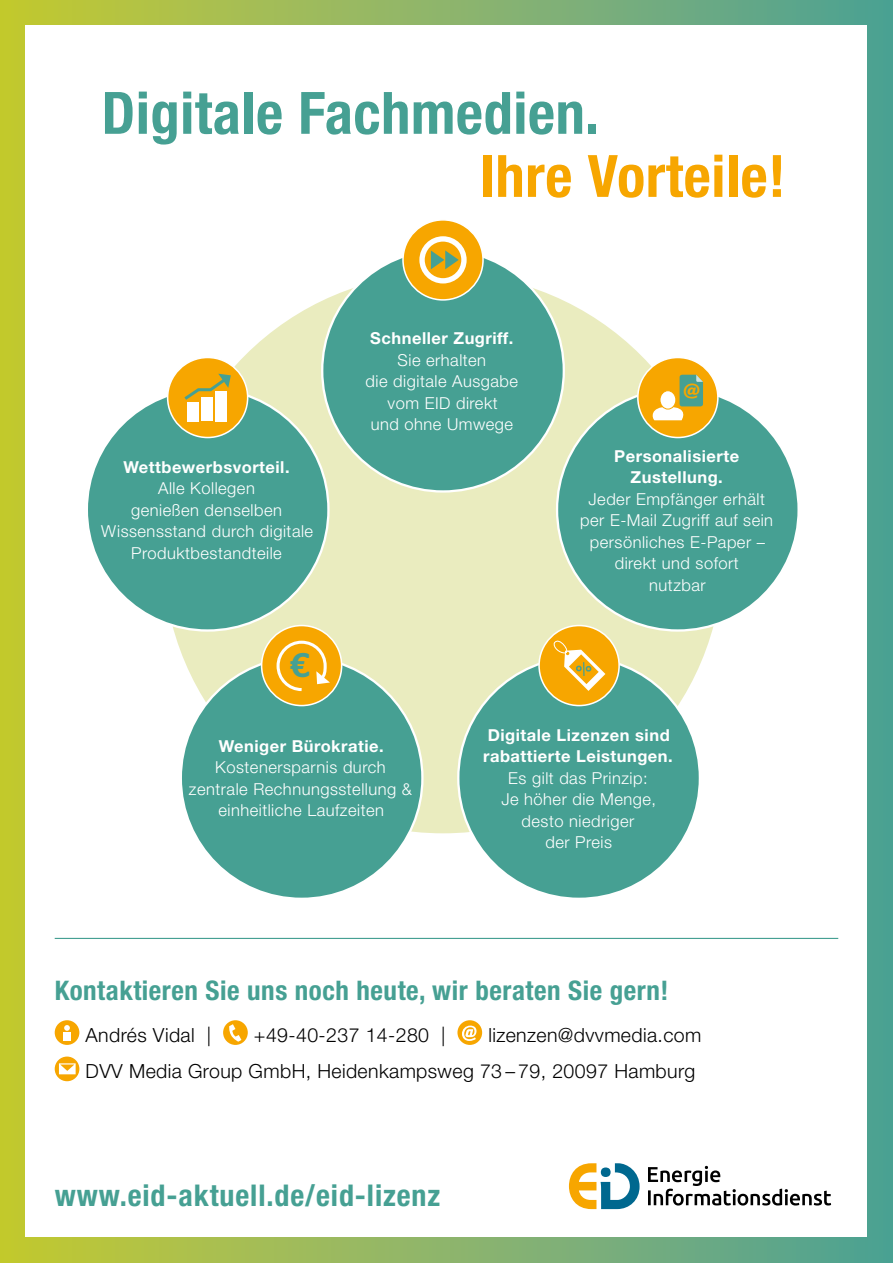
<style>
.page{position:relative;width:893px;height:1263px;background:#fff}
.page>*{position:absolute;margin:0;border:0;box-sizing:border-box;transform-origin:0 0}
.t1{font:700 condensed 58.5px "Helvetica Neue LT Std";letter-spacing:.01em;color:#46a093}
.t2{font:700 condensed 58.5px "Helvetica Neue LT Std";letter-spacing:.01em;color:#f7a600}
.t3{font:500 34.05px "Stag Sans";color:#46a093}
.t4{font:700 condensed 30px "Helvetica Neue LT Std";letter-spacing:.03em;color:#46a093}
.t5{font:700 condensed 27px "Helvetica Neue LT Std";letter-spacing:.02em;color:#46a093}
.t6{font:300 19.5px/36.3px "Helvetica Neue LT Std";letter-spacing:.02em;color:#000}
.t7{font:500 18.75px "Stag Sans";color:#f7a600}
.t8{font:300 16.5px/21.5px "Helvetica Neue LT Std";letter-spacing:.03em;color:#fff;text-align:center}
.t9{font:700 16.5px/21.5px "Helvetica Neue LT Std";letter-spacing:.03em;color:#fff;text-align:center}
</style>
<div class="page">
<div style="left:0;top:0;width:893px;height:1263px;background:linear-gradient(to right,#c6c936,#50a199)"></div>
<div style="left:26px;top:26px;width:841px;height:1211px;background:#fff"></div>
<div style="left:163px;top:273px;width:560px;height:560px;background:#eaecbf;border-radius:50%"></div>
<div style="left:322px;top:250px;width:242px;height:241px;background:#46a093;border-radius:50%"></div>
<div style="left:403px;top:220px;width:80px;height:80px;background:#f7a600;border-radius:50%"></div>
<div style="left:402px;top:219px;width:82px;height:82px;border:2px solid #fff;border-radius:50%"></div>
<div style="left:419px;top:236px;width:48px;height:47px;border:5px solid #fff;border-radius:50%"></div>
<svg style="left:431px;top:250px;width:28px;height:19px"></svg>
<div style="left:557px;top:389px;width:242px;height:241px;background:#46a093;border-radius:50%"></div>
<div style="left:638px;top:357px;width:80px;height:80px;background:#f7a600;border-radius:50%"></div>
<div style="left:637px;top:357px;width:82px;height:81px;border:2px solid #fff;border-radius:50%"></div>
<svg style="left:652px;top:375px;width:51px;height:45px"></svg>
<div style="left:87px;top:389px;width:241px;height:241px;background:#46a093;border-radius:50%"></div>
<div style="left:168px;top:357px;width:80px;height:80px;background:#f7a600;border-radius:50%"></div>
<div style="left:167px;top:357px;width:81px;height:81px;border:2px solid #fff;border-radius:50%"></div>
<div style="left:187px;top:402px;width:12px;height:19px;background:#fff"></div>
<div style="left:201px;top:398px;width:12px;height:23px;background:#fff"></div>
<div style="left:215px;top:391px;width:12px;height:30px;background:#fff"></div>
<svg style="left:184px;top:374px;width:47px;height:26px"></svg>
<div style="left:458px;top:657px;width:242px;height:242px;background:#46a093;border-radius:50%"></div>
<div style="left:539px;top:625px;width:80px;height:80px;background:#f7a600;border-radius:50%"></div>
<div style="left:538px;top:625px;width:82px;height:81px;border:2px solid #fff;border-radius:50%"></div>
<svg style="left:553px;top:636px;width:52px;height:55px"></svg>
<div style="left:55px;top:1020px;width:24px;height:25px;background:#f7a600;border-radius:50%"></div>
<svg style="left:64px;top:1025px;width:6px;height:6px"></svg>
<div style="left:63px;top:1032px;width:8px;height:9px;background:#fff"></div>
<div style="left:223px;top:1020px;width:25px;height:25px;background:#f7a600;border-radius:50%"></div>
<svg style="left:229px;top:1024px;width:12px;height:18px"></svg>
<div style="left:457px;top:1020px;width:25px;height:25px;background:#f7a600;border-radius:50%"></div>
<svg style="left:462px;top:1025px;width:14px;height:16px"></svg>
<svg style="left:55px;top:1056px;width:24px;height:25px"></svg>
<svg style="left:59px;top:1063px;width:17px;height:11px"></svg>
<hr style="left:55px;top:938px;width:783px;height:1px;background:#46a093">
<div style="left:181px;top:657px;width:241px;height:242px;background:#46a093;border-radius:50%"></div>
<div style="left:262px;top:625px;width:80px;height:80px;background:#f7a600;border-radius:50%"></div>
<div style="left:261px;top:625px;width:81px;height:81px;border:2px solid #fff;border-radius:50%"></div>
<svg style="left:276px;top:640px;width:54px;height:53px"></svg>
<svg style="left:569px;top:1163px;width:71px;height:46px"></svg>
<svg style="left:648px;top:1166px;width:183px;height:39px"></svg>
<h1 class="t1" style="left:102px;top:78px;width:499px">Digitale Fachmedien.</h1>
<h1 class="t2" style="left:480px;top:141px;width:307px">Ihre Vorteile!</h1>
<p class="t9" style="left:123px;top:456px;width:168px">Wettbewerbsvorteil.</p>
<p class="t8" style="left:101px;top:477px;width:213px">Alle Kollegen<br>genießen denselben<br>Wissensstand durch digitale<br>Produktbestandteile</p>
<h2 class="t3" style="left:290px;top:646px;width:22px">€</h2>
<p class="t9" style="left:370px;top:327px;width:145px">Schneller Zugriff.</p>
<p class="t8" style="left:366px;top:349px;width:154px">Sie erhalten<br>die digitale Ausgabe vom EID direkt<br>und ohne Umwege</p>
<p class="t7" style="left:683px;top:379px;width:18px">@</p>
<p class="t9" style="left:614px;top:445px;width:126px">Personalisierte<br>Zustellung.</p>
<p class="t8" style="left:580px;top:488px;width:194px">Jeder Empfänger erhält per E-Mail Zugriff auf sein persönliches E-Paper – direkt und sofort<br>nutzbar</p>
<p class="t9" style="left:219px;top:735px;width:167px">Weniger Bürokratie.</p>
<p class="t8" style="left:189px;top:756px;width:225px">Kostenersparnis durch zentrale Rechnungsstellung &amp; einheitliche Laufzeiten</p>
<p class="t9" style="left:483px;top:724px;width:191px;text-align:left">Digitale Lizenzen sind rabattierte Leistungen.</p>
<p class="t8" style="left:501px;top:767px;width:156px">Es gilt das Prinzip:<br>Je höher die Menge, desto niedriger<br>der Preis</p>
<h3 class="t5" style="left:55px;top:974px;width:615px">Kontaktieren Sie uns noch heute, wir beraten Sie gern!</h3>
<p class="t6" style="left:86px;top:1016px;width:127px">Andrés Vidal |</p>
<p class="t6" style="left:254px;top:1016px;width:193px">+49-40-237 14-280 |</p>
<p class="t6" style="left:86px;top:1016px;width:617px;text-indent:403px">lizenzen@dvvmedia.com<br>DVV Media Group GmbH, Heidenkampsweg 73 – 79, 20097 Hamburg</p>
<h3 class="t4" style="left:55px;top:1177px;width:387px">www.eid-aktuell.de/eid-lizenz</h3>
</div>
